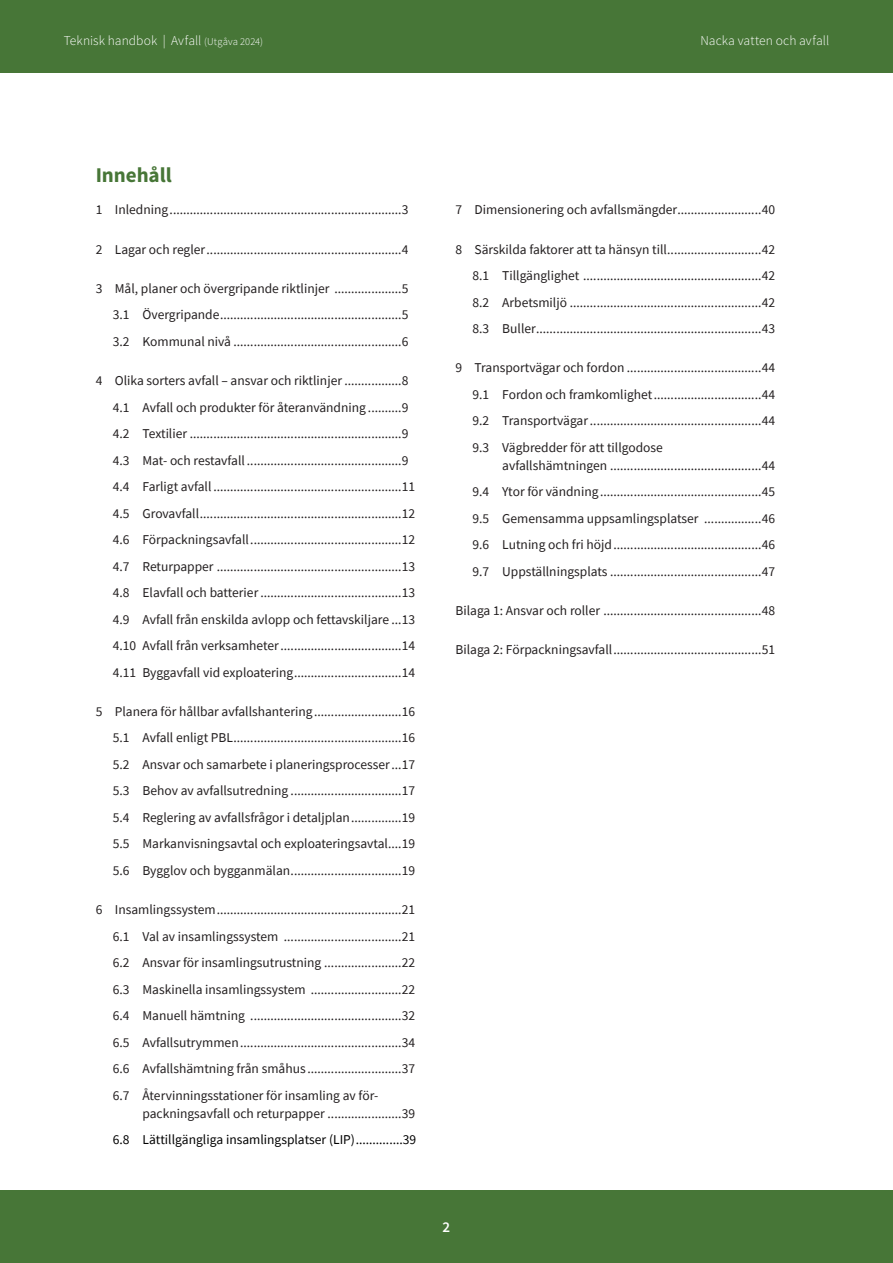
<style>
.page{position:relative;width:893px;height:1263px;background:#fff}
.page>*{position:absolute;margin:0;border:0;box-sizing:border-box;transform-origin:0 0}
.t1{font:700 21px "Source Sans Pro";color:#477637}
.t2{font:600 15px "Source Sans Pro";color:#fff}
.t3{font:13.5px/18px "Source Sans Pro";color:#231f20}
.t4{font:13.5px "Source Sans Pro";color:#000}
.t5{font:300 13.5px "Source Sans Pro";letter-spacing:.005em;color:#fff}
.s1{font-size:10.5px}
</style>
<div class="page">
<div style="left:0;top:1191px;width:893px;height:72px;background:#477637"></div>
<div style="left:0;top:0;width:893px;height:72px;background:#477637"></div>
<p class="t5" style="left:64px;top:32px;width:201px">Teknisk handbok | Avfall <span class="s1">(Utgåva 2024)</span></p>
<p class="t5" style="left:700px;top:32px;width:130px">Nacka vatten och avfall</p>
<h2 class="t1" style="left:96px;top:161px;width:77px">Innehåll</h2>
<p class="t3" style="left:96px;top:201px;width:314px">1 Inledning.....................................................................3</p>
<p class="t3" style="left:96px;top:240px;width:314px">2 Lagar och regler..........................................................4</p>
<p class="t3" style="left:96px;top:279px;width:314px">3 Mål, planer och övergripande riktlinjer ....................5</p>
<p class="t3" style="left:113px;top:306px;width:297px">3.1 Övergripande......................................................5</p>
<p class="t3" style="left:113px;top:332px;width:297px">3.2 Kommunal nivå ..................................................6</p>
<p class="t3" style="left:96px;top:371px;width:314px">4 Olika sorters avfall – ansvar och riktlinjer .................8</p>
<p class="t3" style="left:113px;top:398px;width:297px">4.1 Avfall och produkter för återanvändning ..........9</p>
<p class="t3" style="left:113px;top:424px;width:297px">4.2 Textilier ...............................................................9</p>
<p class="t3" style="left:113px;top:451px;width:297px">4.3 Mat- och restavfall ..............................................9</p>
<p class="t3" style="left:113px;top:477px;width:304px">4.4 Farligt avfall ........................................................11</p>
<p class="t3" style="left:113px;top:504px;width:304px">4.5 Grovavfall............................................................12</p>
<p class="t3" style="left:113px;top:530px;width:304px">4.6 Förpackningsavfall.............................................12</p>
<p class="t3" style="left:113px;top:557px;width:304px">4.7 Returpapper .......................................................13</p>
<p class="t3" style="left:113px;top:583px;width:304px">4.8 Elavfall och batterier..........................................13</p>
<p class="t3" style="left:113px;top:610px;width:304px">4.9 Avfall från enskilda avlopp och fettavskiljare ...13</p>
<p class="t3" style="left:113px;top:636px;width:304px">4.10 Avfall från verksamheter....................................14</p>
<p class="t3" style="left:113px;top:663px;width:304px">4.11 Byggavfall vid exploatering................................14</p>
<p class="t3" style="left:96px;top:702px;width:321px">5 Planera för hållbar avfallshantering..........................16</p>
<p class="t3" style="left:113px;top:729px;width:304px">5.1 Avfall enligt PBL..................................................16</p>
<p class="t3" style="left:113px;top:755px;width:304px">5.2 Ansvar och samarbete i planeringsprocesser...17</p>
<p class="t3" style="left:113px;top:782px;width:304px">5.3 Behov av avfallsutredning .................................17</p>
<p class="t3" style="left:113px;top:808px;width:304px">5.4 Reglering av avfallsfrågor i detaljplan...............19</p>
<p class="t3" style="left:113px;top:835px;width:304px">5.5 Markanvisningsavtal och exploateringsavtal....19</p>
<p class="t3" style="left:113px;top:861px;width:304px">5.6 Bygglov och bygganmälan.................................19</p>
<p class="t3" style="left:96px;top:901px;width:321px">6 Insamlingssystem.......................................................21</p>
<p class="t3" style="left:113px;top:927px;width:304px">6.1 Val av insamlingssystem ...................................21</p>
<p class="t3" style="left:113px;top:954px;width:304px">6.2 Ansvar för insamlingsutrustning .......................22</p>
<p class="t3" style="left:113px;top:980px;width:304px">6.3 Maskinella insamlingssystem ...........................22</p>
<p class="t3" style="left:113px;top:1007px;width:304px">6.4 Manuell hämtning .............................................32</p>
<p class="t3" style="left:113px;top:1033px;width:304px">6.5 Avfallsutrymmen................................................34</p>
<p class="t3" style="left:113px;top:1060px;width:304px">6.6 Avfallshämtning från småhus ............................37</p>
<p class="t3" style="left:142px;top:1086px;width:274px;text-indent:-30px">6.7 Återvinningsstationer för insamling av för&shy;packningsavfall och returpapper ......................39</p>
<p class="t4" style="left:113px;top:1131px;width:305px">6.8 Lättillgängliga insamlingsplatser (LIP) ..............39</p>
<p class="t3" style="left:455px;top:201px;width:321px">7 Dimensionering och avfallsmängder.........................40</p>
<p class="t3" style="left:455px;top:240px;width:321px">8 Särskilda faktorer att ta hänsyn till............................42</p>
<p class="t3" style="left:472px;top:266px;width:304px">8.1 Tillgänglighet .....................................................42</p>
<p class="t3" style="left:472px;top:293px;width:304px">8.2 Arbetsmiljö .........................................................42</p>
<p class="t3" style="left:472px;top:319px;width:304px">8.3 Buller...................................................................43</p>
<p class="t3" style="left:455px;top:359px;width:321px">9 Transportvägar och fordon ........................................44</p>
<p class="t3" style="left:472px;top:385px;width:304px">9.1 Fordon och framkomlighet................................44</p>
<p class="t3" style="left:472px;top:412px;width:304px">9.2 Transportvägar...................................................44</p>
<p class="t3" style="left:502px;top:438px;width:274px;text-indent:-30px">9.3 Vägbredder för att tillgodose<br>avfallshämtningen .............................................44</p>
<p class="t3" style="left:472px;top:483px;width:304px">9.4 Ytor för vändning................................................45</p>
<p class="t3" style="left:472px;top:509px;width:304px">9.5 Gemensamma uppsamlingsplatser .................46</p>
<p class="t3" style="left:472px;top:536px;width:304px">9.6 Lutning och fri höjd............................................46</p>
<p class="t3" style="left:472px;top:562px;width:304px">9.7 Uppställningsplats .............................................47</p>
<p class="t3" style="left:455px;top:601px;width:321px">Bilaga 1: Ansvar och roller ...............................................48</p>
<p class="t3" style="left:455px;top:641px;width:321px">Bilaga 2: Förpackningsavfall............................................51</p>
<p class="t2" style="left:443px;top:1218px;width:9px">2</p>
</div>
